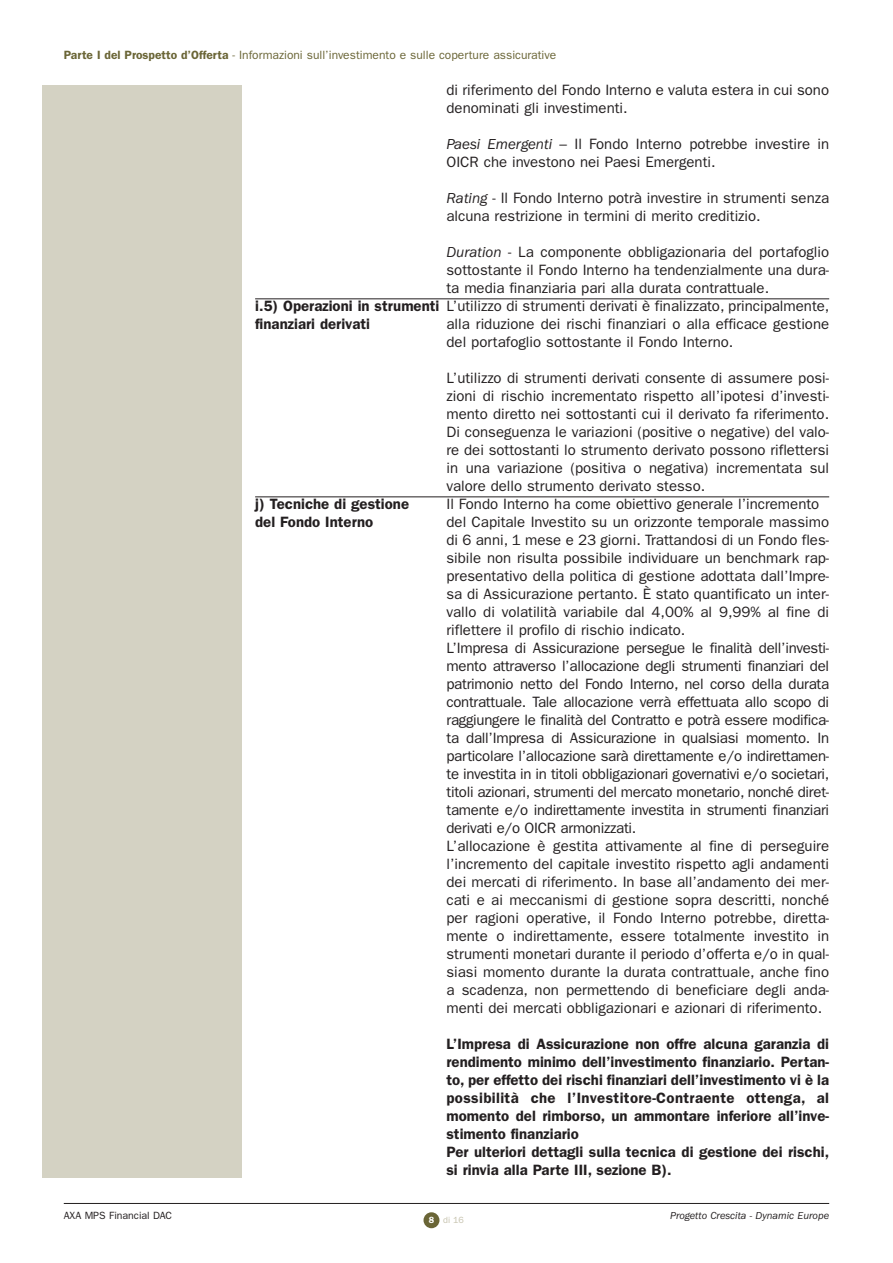
<style>
.page{position:relative;width:893px;height:1263px;background:#fff}
.page>*{position:absolute;margin:0;border:0;box-sizing:border-box;transform-origin:0 0}
.t1{font:15px/18px "Franklin Gothic";color:#231f20}
.t2{font:600 15px/18px "Franklin Gothic";color:#231f20}
.t3{font:12px "Franklin Gothic";color:#6a6536}
.t4{font:italic 10.5px "Franklin Gothic";color:#231f20}
.t5{font:10.5px "Franklin Gothic";color:#231f20}
.t6{font:9px "Franklin Gothic";color:#c5c1ac}
.s1{font-weight:600}
.s2{font-style:italic}
.s3{font-weight:600;color:#fff}
</style>
<div class="page">
<div style="left:423px;top:1212px;width:16px;height:16px;background:#6a6536;border-radius:50%"></div>
<div style="left:43px;top:85px;width:199px;height:1093px;background:#d4d2c3"></div>
<hr style="left:255px;top:298px;width:574px;height:1px;background:#231f20">
<hr style="left:255px;top:496px;width:574px;height:1px;background:#231f20">
<hr style="left:64px;top:1203px;width:765px;height:1px;background:#231f20">
<p class="t3" style="left:64px;top:51px;width:494px"><span class="s1">Parte I del Prospetto d’Offerta</span> - Informazioni sull’investimento e sulle coperture assicurative</p>
<p class="t1" style="left:446px;top:82px;width:384px">di riferimento del Fondo Interno e valuta estera in cui sono denominati gli investimenti.</p>
<p class="t1" style="left:446px;top:136px;width:384px"><span class="s2">Paesi Emergenti</span> – Il Fondo Interno potrebbe investire in<br>OICR che investono nei Paesi Emergenti.</p>
<p class="t1" style="left:446px;top:190px;width:384px"><span class="s2">Rating</span> - Il Fondo Interno potrà investire in strumenti senza alcuna restrizione in termini di merito creditizio.</p>
<p class="t1" style="left:446px;top:244px;width:384px"><span class="s2">Duration</span> - La componente obbligazionaria del portafoglio</p>
<p class="t1" style="left:446px;top:262px;width:384px">sottostante il Fondo Interno ha tendenzialmente una dura-</p>
<p class="t1" style="left:446px;top:280px;width:324px">ta media finanziaria pari alla durata contrattuale.</p>
<p class="t1" style="left:255px;top:298px;width:576px"><span class="s1">i.5) Operazioni in strumenti</span> L’utilizzo di strumenti derivati è finalizzato, principalmente,</p>
<p class="t2" style="left:255px;top:316px;width:116px">finanziari derivati</p>
<p class="t1" style="left:446px;top:316px;width:384px">alla riduzione dei rischi finanziari o alla efficace gestione del portafoglio sottostante il Fondo Interno.</p>
<p class="t1" style="left:446px;top:370px;width:384px;text-align:justify">L’utilizzo di strumenti derivati consente di assumere posi&shy;zioni di rischio incrementato rispetto all’ipotesi d’investi&shy;mento diretto nei sottostanti cui il derivato fa riferimento.<br>Di conseguenza le variazioni (positive o negative) del valo&shy;re dei sottostanti lo strumento derivato possono riflettersi in una variazione (positiva o negativa) incrementata sul valore dello strumento derivato stesso.</p>
<p class="t2" style="left:255px;top:496px;width:155px">j) Tecniche di gestione</p>
<p class="t1" style="left:446px;top:496px;width:374px">Il Fondo Interno ha come obiettivo generale l’incremento</p>
<p class="t2" style="left:255px;top:514px;width:120px">del Fondo Interno</p>
<p class="t1" style="left:446px;top:514px;width:384px">del Capitale Investito su un orizzonte temporale massimo di 6 anni, 1 mese e 23 giorni. Trattandosi di un Fondo fles&shy;sibile non risulta possibile individuare un benchmark rap&shy;presentativo della politica di gestione adottata dall’Impre&shy;sa di Assicurazione pertanto. È stato quantificato un inter&shy;vallo di volatilità variabile dal 4,00% al 9,99% al fine di riflettere il profilo di rischio indicato.<br>L’Impresa di Assicurazione persegue le finalità dell’investi&shy;mento attraverso l’allocazione degli strumenti finanziari del patrimonio netto del Fondo Interno, nel corso della durata contrattuale. Tale allocazione verrà effettuata allo scopo di raggiungere le finalità del Contratto e potrà essere modifica&shy;ta dall’Impresa di Assicurazione in qualsiasi momento. In particolare l’allocazione sarà direttamente e/o indirettamen&shy;te investita in in titoli obbligazionari governativi e/o societari, titoli azionari, strumenti del mercato monetario, nonché diret&shy;tamente e/o indirettamente investita in strumenti finanziari derivati e/o OICR armonizzati.<br>L’allocazione è gestita attivamente al fine di perseguire l’incremento del capitale investito rispetto agli andamenti dei mercati di riferimento. In base all’andamento dei mer&shy;cati e ai meccanismi di gestione sopra descritti, nonché per ragioni operative, il Fondo Interno potrebbe, diretta&shy;mente o indirettamente, essere totalmente investito in strumenti monetari durante il periodo d’offerta e/o in qual&shy;siasi momento durante la durata contrattuale, anche fino a scadenza, non permettendo di beneficiare degli anda&shy;menti dei mercati obbligazionari e azionari di riferimento.</p>
<p class="t2" style="left:446px;top:1036px;width:384px">L’Impresa di Assicurazione non offre alcuna garanzia di rendimento minimo dell’investimento finanziario. Pertan&shy;to, per effetto dei rischi finanziari dell’investimento vi è la possibilità che l’Investitore-Contraente ottenga, al momento del rimborso, un ammontare inferiore all’inve&shy;stimento finanziario<br>Per ulteriori dettagli sulla tecnica di gestione dei rischi, si rinvia alla Parte III, sezione B).</p>
<p class="t5" style="left:64px;top:1211px;width:110px">AXA MPS Financial DAC</p>
<p class="t4" style="left:670px;top:1211px;width:160px">Progetto Crescita - Dynamic Europe</p>
<p class="t6" style="left:429px;top:1217px;width:37px"><span class="s3">8</span> di 16</p>
</div>
